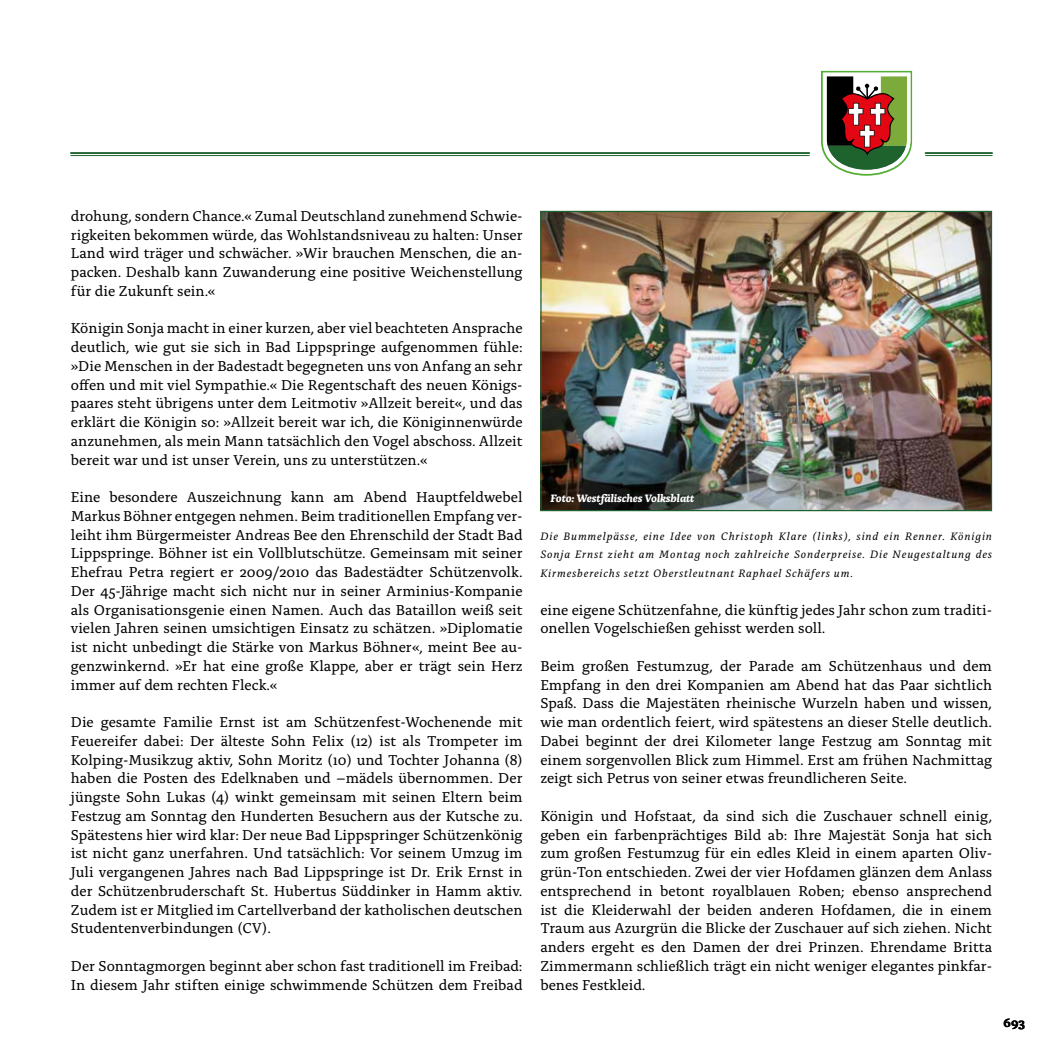
<style>
.page{position:relative;width:1063px;height:1063px;background:#fff}
.page>*{position:absolute;margin:0;border:0;box-sizing:border-box;transform-origin:0 0}
.t1{font:15px/18.8px "Alda OTCEV";color:#000;text-align:justify}
.t2{font:700 12.5px "Alda OTCEV";color:#000}
.t3{font:italic 11.25px/18.8px "Alda OTCEV";letter-spacing:.08em;color:#000;text-align:justify}
.t4{font:italic 700 11.25px "Alda OTCEV";color:#fff}
</style>
<div class="page">
<svg style="left:821px;top:71px;width:91px;height:105px"></svg>
<hr style="left:71px;top:152px;width:738px;height:2px;background:#1e632e">
<hr style="left:71px;top:155px;width:738px;height:1px;background:#1e632e">
<hr style="left:926px;top:152px;width:66px;height:2px;background:#1e632e">
<hr style="left:926px;top:155px;width:66px;height:1px;background:#1e632e">
<img style="left:542px;top:213px;width:448px;height:296px">
<div style="left:540px;top:211px;width:452px;height:300px;border:1px solid #1e632e"></div>
<p class="t1" style="left:71px;top:205px;width:453px">drohung, sondern Chance.« Zumal Deutschland zunehmend Schwie&shy;rigkeiten bekommen würde, das Wohlstandsniveau zu halten: Unser Land wird träger und schwächer. »Wir brauchen Menschen, die an&shy;packen. Deshalb kann Zuwanderung eine positive Weichenstellung für die Zukunft sein.«</p>
<p class="t1" style="left:71px;top:318px;width:453px">Königin Sonja macht in einer kurzen, aber viel beachteten Ansprache deutlich, wie gut sie sich in Bad Lippspringe aufgenommen fühle: »Die Menschen in der Badestadt begegneten uns von Anfang an sehr offen und mit viel Sympathie.« Die Regentschaft des neuen Königs&shy;paares steht übrigens unter dem Leitmotiv »Allzeit bereit«, und das erklärt die Königin so: »Allzeit bereit war ich, die Königinnenwürde anzunehmen, als mein Mann tatsächlich den Vogel abschoss. Allzeit bereit war und ist unser Verein, uns zu unterstützen.«</p>
<p class="t1" style="left:71px;top:487px;width:453px">Eine besondere Auszeichnung kann am Abend Hauptfeldwebel Markus Böhner entgegen nehmen. Beim traditionellen Empfang ver&shy;leiht ihm Bürgermeister Andreas Bee den Ehrenschild der Stadt Bad Lippspringe. Böhner ist ein Vollblutschütze. Gemeinsam mit seiner Ehefrau Petra regiert er 2009/2010 das Badestädter Schützenvolk.<br>Der 45-Jährige macht sich nicht nur in seiner Arminius-Kompanie als Organisationsgenie einen Namen. Auch das Bataillon weiß seit vielen Jahren seinen umsichtigen Einsatz zu schätzen. »Diplomatie ist nicht unbedingt die Stärke von Markus Böhner«, meint Bee au&shy;genzwinkernd. »Er hat eine große Klappe, aber er trägt sein Herz immer auf dem rechten Fleck.«</p>
<p class="t1" style="left:71px;top:712px;width:453px">Die gesamte Familie Ernst ist am Schützenfest-Wochenende mit Feuereifer dabei: Der älteste Sohn Felix (12) ist als Trompeter im Kolping-Musikzug aktiv, Sohn Moritz (10) und Tochter Johanna (8) haben die Posten des Edelknaben und –mädels übernommen. Der jüngste Sohn Lukas (4) winkt gemeinsam mit seinen Eltern beim Festzug am Sonntag den Hunderten Besuchern aus der Kutsche zu.<br>Spätestens hier wird klar: Der neue Bad Lippspringer Schützenkönig ist nicht ganz unerfahren. Und tatsächlich: Vor seinem Umzug im Juli vergangenen Jahres nach Bad Lippspringe ist Dr. Erik Ernst in der Schützenbruderschaft St. Hubertus Süddinker in Hamm aktiv.<br>Zudem ist er Mitglied im Cartellverband der katholischen deutschen Studentenverbindungen (CV).</p>
<p class="t1" style="left:71px;top:955px;width:453px">Der Sonntagmorgen beginnt aber schon fast traditionell im Freibad:<br>In diesem Jahr stiften einige schwimmende Schützen dem Freibad</p>
<p class="t4" style="left:550px;top:489px;width:145px">Foto: Westfälisches Volksblatt</p>
<p class="t3" style="left:540px;top:525px;width:453px">Die Bummelpässe, eine Idee von Christoph Klare (links), sind ein Renner. Königin Sonja Ernst zieht am Montag noch zahlreiche Sonderpreise. Die Neugestaltung des Kirmesbereichs setzt Oberstleutnant Raphael Schäfers um.</p>
<p class="t1" style="left:540px;top:599px;width:453px">eine eigene Schützenfahne, die künftig jedes Jahr schon zum traditi&shy;onellen Vogelschießen gehisst werden soll.</p>
<p class="t1" style="left:540px;top:655px;width:453px">Beim großen Festumzug, der Parade am Schützenhaus und dem Empfang in den drei Kompanien am Abend hat das Paar sichtlich Spaß. Dass die Majestäten rheinische Wurzeln haben und wissen, wie man ordentlich feiert, wird spätestens an dieser Stelle deutlich.<br>Dabei beginnt der drei Kilometer lange Festzug am Sonntag mit einem sorgenvollen Blick zum Himmel. Erst am frühen Nachmittag zeigt sich Petrus von seiner etwas freundlicheren Seite.</p>
<p class="t1" style="left:540px;top:805px;width:453px">Königin und Hofstaat, da sind sich die Zuschauer schnell einig, geben ein farbenprächtiges Bild ab: Ihre Majestät Sonja hat sich zum großen Festumzug für ein edles Kleid in einem aparten Oliv&shy;grün-Ton entschieden. Zwei der vier Hofdamen glänzen dem Anlass entsprechend in betont royalblauen Roben; ebenso ansprechend ist die Kleiderwahl der beiden anderen Hofdamen, die in einem Traum aus Azurgrün die Blicke der Zuschauer auf sich ziehen. Nicht anders ergeht es den Damen der drei Prinzen. Ehrendame Britta Zimmermann schließlich trägt ein nicht weniger elegantes pinkfar&shy;benes Festkleid.</p>
<p class="t2" style="left:1004px;top:1013px;width:23px">693</p>
</div>
